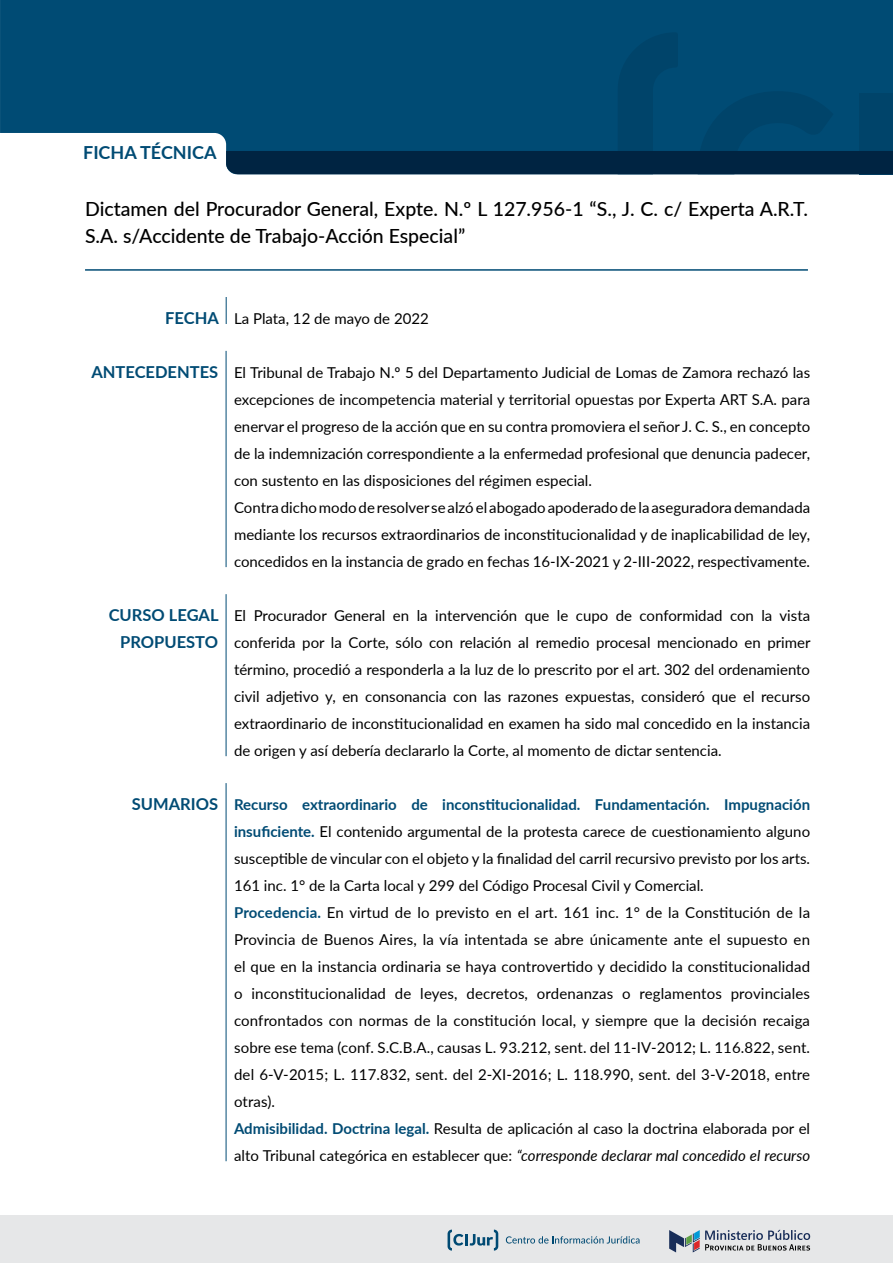
<style>
.page{position:relative;width:893px;height:1263px;background:#fff}
.page>*{position:absolute;margin:0;border:0;box-sizing:border-box;transform-origin:0 0}
.t1{font:500 19.5px/27px "Lato";color:#000}
.t2{font:700 18px "Lato";color:#004b74}
.t3{font:700 16.5px/27px "Lato";color:#004b74;text-align:right}
.t4{font:15px/27px "Lato";color:#000}
.s1{font-weight:700;color:#004b74}
.s2{font-style:italic}
</style>
<div class="page">
<div style="left:0;top:1215px;width:893px;height:48px;background:#e6e7e8"></div>
<svg style="left:669px;top:1230px;width:141px;height:22px"></svg>
<svg style="left:506px;top:1236px;width:133px;height:7px"></svg>
<svg style="left:448px;top:1229px;width:50px;height:21px"></svg>
<div style="left:0;top:0;width:893px;height:143px;background:#004b74"></div>
<svg style="left:226px;top:32px;width:667px;height:142px;background:#00446b"></svg>
<hr style="left:85px;top:269px;width:723px;height:2px;background:#004b74">
<svg style="left:226px;top:297px;width:1px;height:27px"></svg>
<hr style="left:226px;top:351px;width:1px;height:216px;background:#004b74">
<hr style="left:226px;top:594px;width:1px;height:162px;background:#004b74">
<hr style="left:226px;top:783px;width:1px;height:378px;background:#004b74">
<p class="t2" style="left:83px;top:139px;width:135px">FICHA TÉCNICA</p>
<h1 class="t1" style="left:85px;top:195px;width:724px">Dictamen del Procurador General, Expte. N.º L 127.956-1 “S., J. C. c/ Experta A.R.T.<br>S.A. s/Accidente de Trabajo-Acción Especial”</h1>
<p class="t3" style="left:165px;top:304px;width:55px">FECHA</p>
<p class="t4" style="left:234px;top:304px;width:196px">La Plata, 12 de mayo de 2022</p>
<p class="t3" style="left:91px;top:358px;width:128px">ANTECEDENTES</p>
<p class="t4" style="left:234px;top:358px;width:578px">El Tribunal de Trabajo N.º 5 del Departamento Judicial de Lomas de Zamora rechazó las excepciones de incompetencia material y territorial opuestas por Experta ART S.A. para enervar el progreso de la acción que en su contra promoviera el señor J. C. S., en concepto de la indemnización correspondiente a la enfermedad profesional que denuncia padecer, con sustento en las disposiciones del régimen especial.<br>Contra dicho modo de resolver se alzó el abogado apoderado de la aseguradora demandada mediante los recursos extraordinarios de inconstitucionalidad y de inaplicabilidad de ley, concedidos en la instancia de grado en fechas 16-IX-2021 y 2-III-2022, respectivamente.</p>
<p class="t3" style="left:109px;top:601px;width:111px">CURSO LEGAL<br>PROPUESTO</p>
<p class="t3" style="left:132px;top:790px;width:88px">SUMARIOS</p>
<p class="t4" style="left:234px;top:601px;width:578px;text-align:justify">El Procurador General en la intervención que le cupo de conformidad con la vista conferida por la Corte, sólo con relación al remedio procesal mencionado en primer término, procedió a responderla a la luz de lo prescrito por el art. 302 del ordenamiento civil adjetivo y, en consonancia con las razones expuestas, consideró que el recurso extraordinario de inconstitucionalidad en examen ha sido mal concedido en la instancia de origen y así debería declararlo la Corte, al momento de dictar sentencia.</p>
<p class="t4" style="left:234px;top:790px;width:578px"><span class="s1">Recurso extraordinario de inconstitucionalidad. Fundamentación. Impugnación insuficiente.</span> El contenido argumental de la protesta carece de cuestionamiento alguno susceptible de vincular con el objeto y la finalidad del carril recursivo previsto por los arts.<br>161 inc. 1° de la Carta local y 299 del Código Procesal Civil y Comercial.<br><span class="s1">Procedencia.</span> En virtud de lo previsto en el art. 161 inc. 1° de la Constitución de la Provincia de Buenos Aires, la vía intentada se abre únicamente ante el supuesto en el que en la instancia ordinaria se haya controvertido y decidido la constitucionalidad o inconstitucionalidad de leyes, decretos, ordenanzas o reglamentos provinciales confrontados con normas de la constitución local, y siempre que la decisión recaiga sobre ese tema (conf. S.C.B.A., causas L. 93.212, sent. del 11-IV-2012; L. 116.822, sent. del 6-V-2015; L. 117.832, sent. del 2-XI-2016; L. 118.990, sent. del 3-V-2018, entre otras).<br><span class="s1">Admisibilidad. Doctrina legal.</span> Resulta de aplicación al caso la doctrina elaborada por el alto Tribunal categórica en establecer que: <span class="s2">“corresponde declarar mal concedido el recurso</span></p>
</div>
